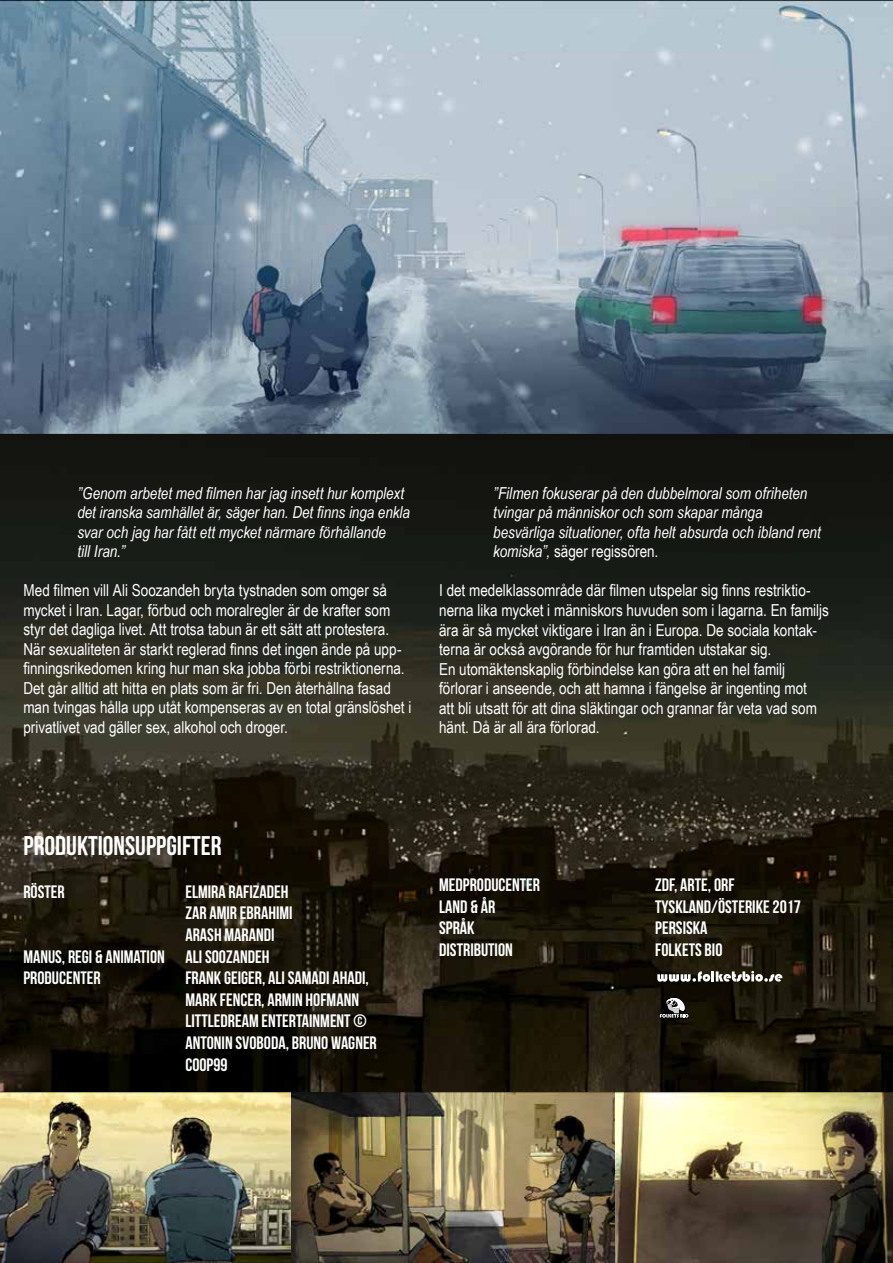
<style>
.page{position:relative;width:893px;height:1263px;background:#fff}
.page>*{position:absolute;margin:0;border:0;box-sizing:border-box;transform-origin:0 0}
.t1{font:700 27px "Bebas Neue";color:#fff}
.t2{font:700 18px/21.6px "Bebas Neue";color:#fff}
.t3{font:16.5px/19.5px "Arial Narrow";color:#fff}
.t4{font:italic 16.5px/19.5px "Arial Narrow";color:#fff}
.s1{font-style:normal}
</style>
<div class="page">
<img style="left:0;top:0;width:893px;height:1092px">
<img style="left:1px;top:1092px;width:290px;height:171px">
<img style="left:291px;top:1092px;width:324px;height:171px">
<img style="left:615px;top:1092px;width:278px;height:171px">
<img style="left:0;top:1092px;width:1px;height:171px">
<svg style="left:660px;top:997px;width:28px;height:24px"></svg>
<svg style="left:657px;top:971px;width:125px;height:11px"></svg>
<p class="t4" style="left:77px;top:483px;width:334px">”Genom arbetet med filmen har jag insett hur komplext det iranska samhället är, säger han. Det finns inga enkla svar och jag har fått ett mycket närmare förhållande<br>till Iran.”</p>
<p class="t3" style="left:23px;top:580px;width:390px">Med filmen vill Ali Soozandeh bryta tystnaden som omger så mycket i Iran. Lagar, förbud och moralregler är de krafter som styr det dagliga livet. Att trotsa tabun är ett sätt att protestera.<br>När sexualiteten är starkt reglerad finns det ingen ände på upp&shy;finningsrikedomen kring hur man ska jobba förbi restriktionerna.<br>Det går alltid att hitta en plats som är fri. Den återhållna fasad man tvingas hålla upp utåt kompenseras av en total gränslöshet i privatlivet vad gäller sex, alkohol och droger.</p>
<p class="t4" style="left:493px;top:483px;width:329px">”Filmen fokuserar på den dubbelmoral som ofriheten tvingar på människor och som skapar många besvärliga situationer, ofta helt absurda och ibland rent komiska”, <span class="s1">säger regissören.</span></p>
<p class="t3" style="left:439px;top:580px;width:391px">I det medelklassområde där filmen utspelar sig finns restriktio&shy;nerna lika mycket i människors huvuden som i lagarna. En familjs ära är så mycket viktigare i Iran än i Europa. De sociala kontak&shy;terna är också avgörande för hur framtiden utstakar sig.<br>En utomäktenskaplig förbindelse kan göra att en hel familj förlorar i anseende, och att hamna i fängelse är ingenting mot<br>att bli utsatt för att dina släktingar och grannar får veta vad som hänt. Då är all ära förlorad.</p>
<h1 class="t1" style="left:23px;top:830px;width:200px">PRODUKTIONSUPPGIFTER</h1>
<p class="t2" style="left:23px;top:880px;width:43px">RÖSTER</p>
<p class="t2" style="left:185px;top:880px;width:105px">ELMIRA RAFIZADEH</p>
<p class="t2" style="left:185px;top:902px;width:109px">ZAR AMIR EBRAHIMI</p>
<p class="t2" style="left:185px;top:924px;width:91px">ARASH MARANDI</p>
<p class="t2" style="left:23px;top:945px;width:247px">MANUS, REGI &amp; ANIMATION ALI SOOZANDEH</p>
<p class="t2" style="left:23px;top:967px;width:79px">PRODUCENTER</p>
<p class="t2" style="left:185px;top:967px;width:193px">FRANK GEIGER, ALI SAMADI AHADI,<br>MARK FENCER, ARMIN HOFMANN<br>LITTLEDREAM ENTERTAINMENT ©<br>ANTONIN SVOBODA, BRUNO WAGNER<br>COOP99</p>
<p class="t2" style="left:439px;top:874px;width:102px">MEDPRODUCENTER</p>
<p class="t2" style="left:655px;top:874px;width:81px">ZDF, ARTE, ORF</p>
<p class="t2" style="left:439px;top:895px;width:58px">LAND &amp; ÅR</p>
<p class="t2" style="left:655px;top:895px;width:147px">TYSKLAND/ÖSTERIKE 2017</p>
<p class="t2" style="left:439px;top:917px;width:37px">SPRÅK</p>
<p class="t2" style="left:655px;top:917px;width:54px">PERSISKA</p>
<p class="t2" style="left:439px;top:939px;width:75px">DISTRIBUTION</p>
<p class="t2" style="left:655px;top:939px;width:69px">FOLKETS BIO</p>
</div>
